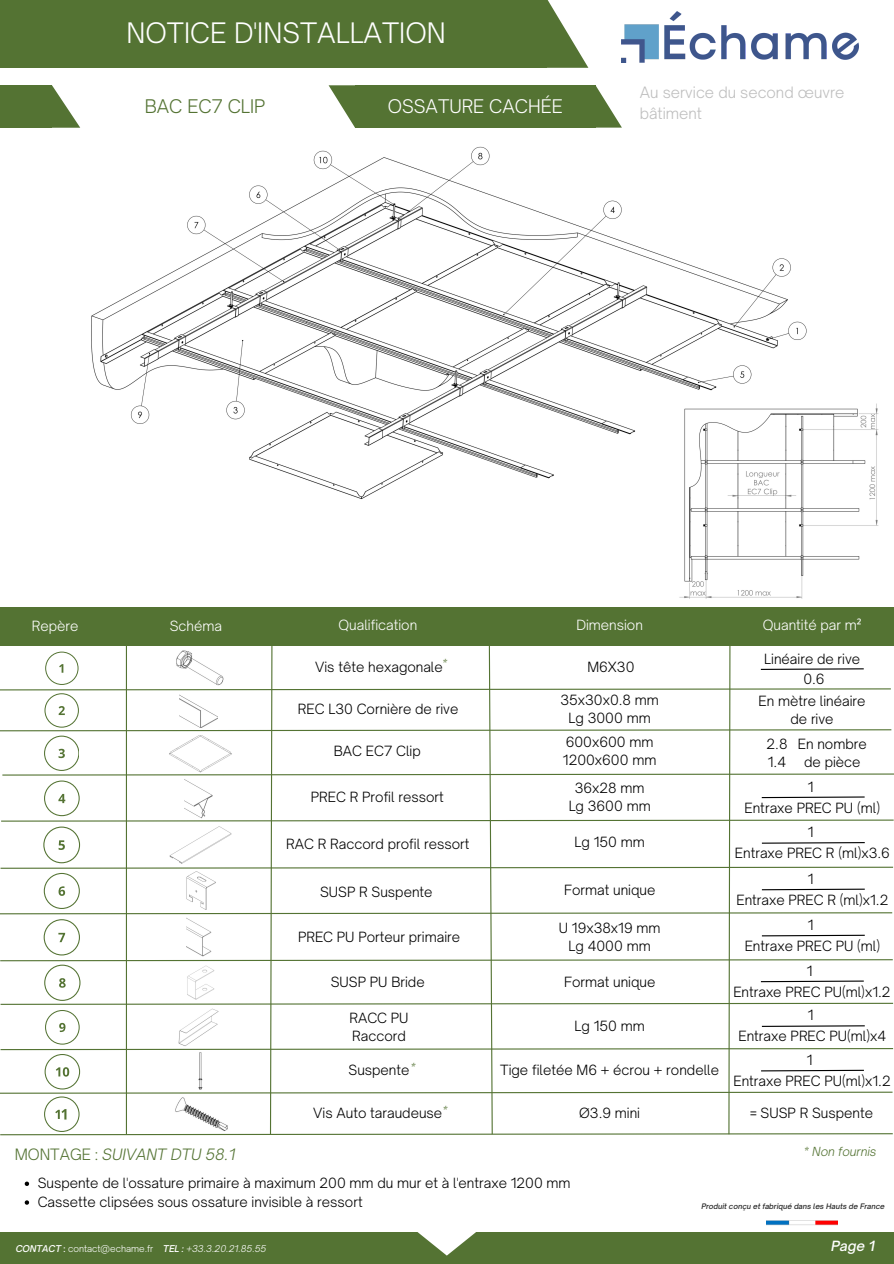
<style>
.page{position:relative;width:894px;height:1264px;background:#fff}
.page>*{position:absolute;margin:0;border:0;box-sizing:border-box;transform-origin:0 0}
.t1{font:300 27px "Open Sauce One";color:#fff}
.t2{font:300 18px "Open Sauce One";color:#fff}
.t3{font:300 18px "Open Sauce One";color:#547333}
.t4{font:300 15px/20.2px "Open Sauce One";color:#bebebe}
.t5{font:italic 300 15px "Open Sauce One";color:#547333}
.t6{font:300 13.5px/18px "Open Sauce One";color:#000;text-align:center}
.t7{font:300 13.5px "Open Sauce One";color:#fff}
.t8{font:italic 500 13.5px "Open Sauce One";color:#fff}
.t9{font:italic 300 12px "Open Sauce One";color:#547333}
.t10{font:300 9px "Open Sauce One";color:#fff}
.t11{font:italic 500 7.2px "Open Sauce One";color:#262626}
.s1{font-family:"Noto Sans";font-weight:400}
.s2{font-style:normal}
.s3{font-weight:500;font-style:italic}
.s4{font-weight:500}
.s5{font-style:italic}
</style>
<div class="page">
<div style="left:0;top:0;width:547px;height:68px;background:#547333"></div>
<svg style="left:547px;top:0;width:41px;height:68px"></svg>
<svg style="left:52px;top:85px;width:28px;height:43px"></svg>
<div style="left:0;top:85px;width:52px;height:43px;background:#547333"></div>
<svg style="left:328px;top:85px;width:27px;height:43px"></svg>
<div style="left:355px;top:85px;width:240px;height:43px;background:#547333"></div>
<svg style="left:595px;top:85px;width:26px;height:43px"></svg>
<div style="left:0;top:607px;width:893px;height:39px;background:#547333"></div>
<div style="left:0;top:1232px;width:893px;height:31px;background:#547333"></div>
<svg style="left:417px;top:1232px;width:59px;height:23px"></svg>
<img style="left:766px;top:1220px;width:71px;height:6px">
<svg style="left:0;top:646px;width:893px;height:489px"></svg>
<div style="left:62px;top:1103px;width:10px;height:22px;background:#fff"></div>
<img style="left:61px;top:1107px;width:6px;height:14px">
<img style="left:174px;top:1096px;width:54px;height:35px">
<img style="left:179px;top:693px;width:39px;height:36px">
<img style="left:186px;top:916px;width:25px;height:42px">
<img style="left:184px;top:777px;width:28px;height:41px">
<img style="left:91px;top:146px;width:716px;height:353px">
<img style="left:674px;top:397px;width:205px;height:202px">
<svg style="left:25px;top:1181px;width:4px;height:4px"></svg>
<svg style="left:25px;top:1200px;width:4px;height:4px"></svg>
<img style="left:621px;top:12px;width:237px;height:50px">
<p class="t1" style="left:126px;top:16px;width:321px">NOTICE D'INSTALLATION</p>
<h5 class="t3" style="left:145px;top:95px;width:122px">BAC EC7 CLIP</h5>
<h3 class="t2" style="left:387px;top:95px;width:176px">OSSATURE CACHÉE</h3>
<h5 class="t4" style="left:639px;top:83px;width:206px">Au service du second œuvre bâtiment</h5>
<p class="t7" style="left:32px;top:617px;width:48px">Repère</p>
<h5 class="t7" style="left:170px;top:618px;width:54px">Schéma</h5>
<h5 class="t7" style="left:338px;top:617px;width:80px">Qualification</h5>
<h5 class="t7" style="left:576px;top:617px;width:68px">Dimension</h5>
<p class="t7" style="left:762px;top:617px;width:100px">Quantité par m<span class="s1">²</span></p>
<p class="t9" style="left:442px;top:656px;width:6px">*</p>
<h5 class="t6" style="left:315px;top:657px;width:129px">Vis tête hexagonale</h5>
<p class="t6" style="left:587px;top:658px;width:49px">M6X30</p>
<h5 class="t6" style="left:298px;top:699px;width:162px">REC L30 Cornière de rive</h5>
<h5 class="t6" style="left:560px;top:690px;width:100px">35x30x0.8 mm<br>Lg 3000 mm</h5>
<h5 class="t6" style="left:334px;top:742px;width:88px">BAC EC7 Clip</h5>
<h5 class="t6" style="left:311px;top:788px;width:134px">PREC R Profil ressort</h5>
<p class="t6" style="left:286px;top:835px;width:185px">RAC R Raccord profil ressort</p>
<p class="t6" style="left:320px;top:882px;width:114px">SUSP R Suspente</p>
<p class="t6" style="left:562px;top:733px;width:95px;text-align:left">600x600 mm<br>1200x600 mm</p>
<h5 class="t6" style="left:568px;top:779px;width:83px">36x28 mm<br>Lg 3600 mm</h5>
<p class="t6" style="left:574px;top:833px;width:72px">Lg 150 mm</p>
<h5 class="t6" style="left:564px;top:880px;width:93px">Format unique</h5>
<h5 class="t6" style="left:298px;top:928px;width:164px">PREC PU Porteur primaire</h5>
<p class="t6" style="left:558px;top:918px;width:103px">U 19x38x19 mm<br>Lg 4000 mm</p>
<h5 class="t6" style="left:330px;top:972px;width:95px">SUSP PU Bride</h5>
<h5 class="t6" style="left:349px;top:1008px;width:61px;text-align:left">RACC PU<br>Raccord</h5>
<h5 class="t6" style="left:564px;top:972px;width:93px">Format unique</h5>
<p class="t6" style="left:574px;top:1016px;width:72px">Lg 150 mm</p>
<p class="t9" style="left:410px;top:1060px;width:6px">*</p>
<p class="t6" style="left:348px;top:1061px;width:62px">Suspente</p>
<p class="t6" style="left:500px;top:1061px;width:220px">Tige filetée M6 + écrou + rondelle</p>
<h5 class="t6" style="left:764px;top:649px;width:97px">Linéaire de rive</h5>
<h5 class="t6" style="left:758px;top:691px;width:108px">En mètre linéaire de rive</h5>
<p class="t6" style="left:803px;top:670px;width:23px">0.6</p>
<p class="t6" style="left:766px;top:734px;width:22px;text-align:left">2.8<br>1.4</p>
<p class="t6" style="left:797px;top:734px;width:70px">En nombre de pièce</p>
<h5 class="t6" style="left:744px;top:798px;width:137px">Entraxe PREC PU (ml)</h5>
<h5 class="t6" style="left:807px;top:823px;width:7px">1</h5>
<h5 class="t6" style="left:734px;top:844px;width:156px">Entraxe PREC R (ml)x3.6</h5>
<p class="t6" style="left:807px;top:869px;width:7px">1</p>
<p class="t6" style="left:736px;top:890px;width:153px">Entraxe PREC R (ml)x1.2</p>
<p class="t6" style="left:807px;top:915px;width:7px">1</p>
<h5 class="t6" style="left:744px;top:936px;width:137px">Entraxe PREC PU (ml)</h5>
<h5 class="t6" style="left:806px;top:961px;width:7px">1</h5>
<h5 class="t6" style="left:733px;top:982px;width:159px">Entraxe PREC PU(ml)x1.2</h5>
<p class="t6" style="left:807px;top:1006px;width:7px">1</p>
<p class="t6" style="left:738px;top:1027px;width:149px">Entraxe PREC PU(ml)x4</p>
<p class="t6" style="left:806px;top:1050px;width:7px">1</p>
<p class="t6" style="left:733px;top:1071px;width:159px">Entraxe PREC PU(ml)x1.2</p>
<p class="t6" style="left:807px;top:777px;width:7px">1</p>
<h5 class="t6" style="left:313px;top:1103px;width:130px">Vis Auto taraudeuse</h5>
<p class="t9" style="left:442px;top:1102px;width:6px">*</p>
<h5 class="t6" style="left:579px;top:1103px;width:62px">Ø3.9 mini</h5>
<h5 class="t6" style="left:749px;top:1103px;width:124px">= SUSP R Suspente</h5>
<h5 class="t9" style="left:803px;top:1144px;width:74px">* Non fournis</h5>
<p class="t5" style="left:15px;top:1144px;width:222px"><span class="s2">MONTAGE :</span> SUIVANT DTU 58.1</p>
<h5 class="t6" style="left:38px;top:1174px;width:534px">Suspente de l'ossature primaire à maximum 200 mm du mur et à l'entraxe 1200 mm</h5>
<h5 class="t6" style="left:38px;top:1192px;width:326px">Cassette clipsées sous ossature invisible à ressort</h5>
<p class="t10" style="left:16px;top:1242px;width:252px"><span class="s3">CONTACT</span> <span class="s4">:</span> contact@echame.fr <span class="s3">TEL :</span> <span class="s5">+33.3.20.21.85.55</span></p>
<h5 class="t8" style="left:830px;top:1237px;width:45px">Page 1</h5>
<p class="t11" style="left:701px;top:1201px;width:185px">Produit conçu et fabriqué dans les Hauts de France</p>
</div>
